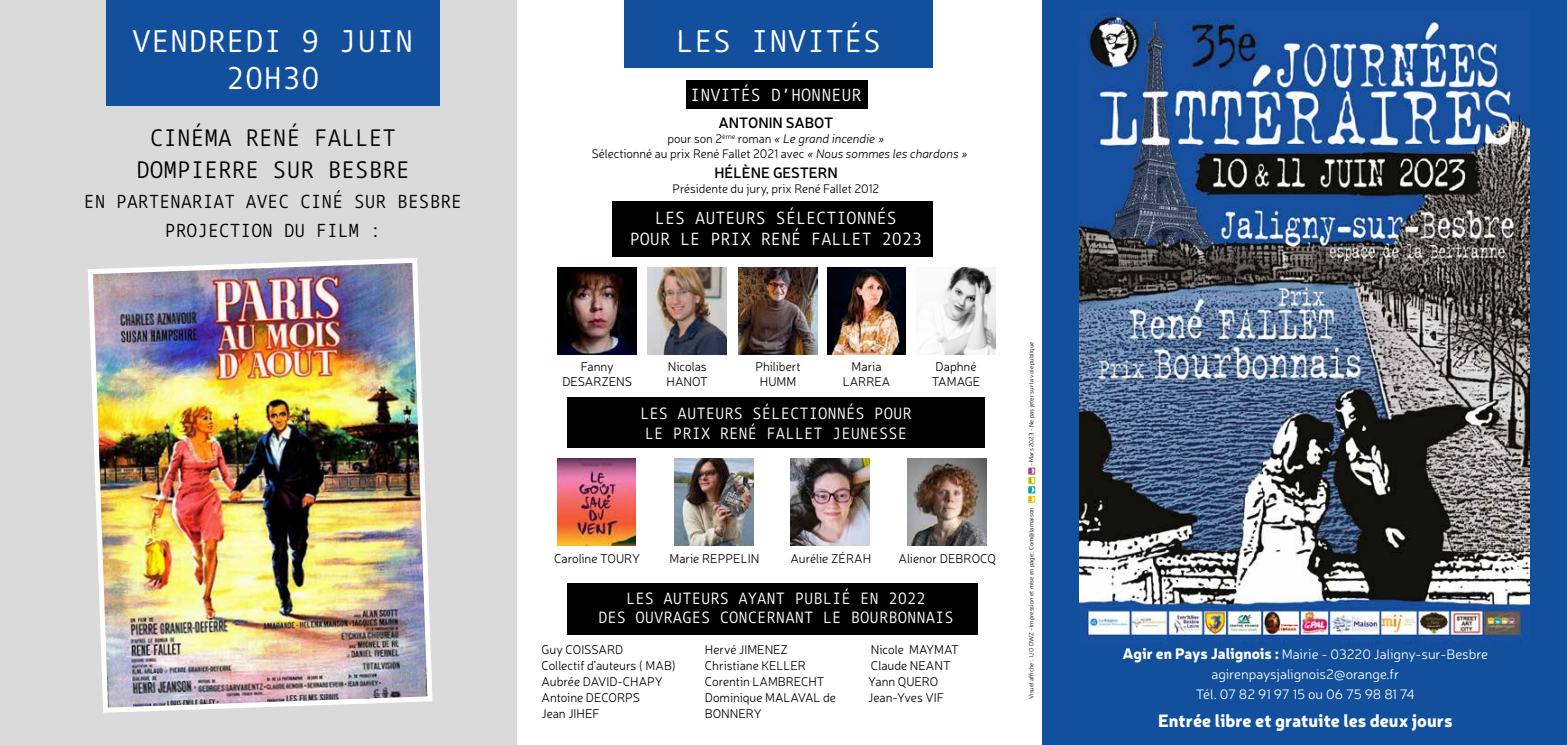
<style>
.page{position:relative;width:1567px;height:745px;background:#fff}
.page>*{position:absolute;margin:0;border:0;box-sizing:border-box;transform-origin:0 0}
.t1{font:31.25px "Dico Typewriter";color:#fff}
.t2{font:23.75px/32px "Dico Typewriter";color:#000;text-align:center;scale:.96 1}
.t3{font:18.75px/29.6px "Dico Typewriter";color:#000;text-align:center;scale:.96 1}
.t4{font:17.5px/21px "Dico Typewriter";color:#fff;text-align:center;scale:.96 1}
.t5{font:900 17.5px "Neris";color:#fff}
.t6{font:16.25px/19.5px "Dico Typewriter";color:#fff;scale:.96 1}
.t7{font:600 15px "Neris";color:#000;scale:.96 1}
.t8{font:300 13.75px/20px "Neris";color:#fff;text-align:center}
.t9{font:300 12.75px/16.2px "Neris";color:#000;scale:.96 1}
.t10{font:300 12.5px/15px "Neris";color:#000;scale:.96 1}
.t11{font:300 6.25px "Neris";color:#000}
.s1{font-style:italic}
.s2{font-weight:900;font-size:15px}
</style>
<div class="page">
<div style="left:0;top:0;width:517px;height:744px;background:#dadada"></div>
<div style="left:1042px;top:0;width:524px;height:744px;background:#12509d"></div>
<img style="left:1079px;top:12px;width:450px;height:630px">
<div style="left:624px;top:0;width:308px;height:67px;background:#12509d"></div>
<div style="left:106px;top:0;width:333px;height:105px;background:#12509d"></div>
<div style="left:685px;top:80px;width:182px;height:29px;background:#000"></div>
<div style="left:612px;top:202px;width:320px;height:55px;background:#000"></div>
<div style="left:567px;top:582px;width:410px;height:51px;background:#000"></div>
<div style="left:567px;top:397px;width:417px;height:51px;background:#000"></div>
<img style="left:88px;top:258px;width:345px;height:455px">
<img style="left:558px;top:267px;width:78px;height:87px">
<img style="left:557px;top:458px;width:78px;height:87px">
<img style="left:674px;top:458px;width:79px;height:87px">
<img style="left:790px;top:458px;width:79px;height:87px">
<img style="left:907px;top:458px;width:78px;height:87px">
<img style="left:648px;top:267px;width:78px;height:87px">
<img style="left:738px;top:267px;width:79px;height:87px">
<img style="left:827px;top:267px;width:78px;height:87px">
<img style="left:917px;top:267px;width:78px;height:87px">
<svg style="left:1027px;top:467px;width:9px;height:37px"></svg>
<h1 class="t1" style="left:132px;top:20px;width:283px">VENDREDI 9 JUIN</h1>
<h1 class="t1" style="left:675px;top:20px;width:208px">LES INVITÉS</h1>
<h1 class="t1" style="left:226px;top:57px;width:95px">20H30</h1>
<h3 class="t4" style="left:690px;top:84px;width:180px">INVITÉS D’HONNEUR</h3>
<p class="t7" style="left:718px;top:112px;width:121px">ANTONIN SABOT</p>
<p class="t10" style="left:591px;top:130px;width:393px;text-indent:76px">pour son 2<sup>ème</sup> roman <span class="s1">« Le grand incendie »<br></span>Sélectionné au prix René Fallet 2021 avec <span class="s1">« Nous sommes les chardons »</span></p>
<p class="t7" style="left:714px;top:162px;width:130px">HÉLÈNE GESTERN</p>
<p class="t10" style="left:672px;top:180px;width:217px">Présidente du jury, prix René Fallet 2012</p>
<h3 class="t4" style="left:629px;top:207px;width:306px">LES AUTEURS SÉLECTIONNÉS<br>POUR LE PRIX RENÉ FALLET 2023</h3>
<h2 class="t2" style="left:136px;top:121px;width:287px">CINÉMA RENÉ FALLET<br>DOMPIERRE SUR BESBRE</h2>
<h3 class="t3" style="left:84px;top:186px;width:395px">EN PARTENARIAT AVEC CINÉ SUR BESBRE<br>PROJECTION DU FILM :</h3>
<p class="t9" style="left:562px;top:358px;width:74px;line-height:15.4px;text-align:center">Fanny<br>DESARZENS</p>
<p class="t9" style="left:666px;top:358px;width:45px;line-height:15.4px">Nicolas<br>HANOT</p>
<p class="t9" style="left:755px;top:358px;width:48px;line-height:15.4px;text-align:center">Philibert<br>HUMM</p>
<p class="t9" style="left:842px;top:358px;width:51px;line-height:15.4px;text-align:center">Maria<br>LARREA</p>
<p class="t9" style="left:931px;top:358px;width:52px;line-height:15.4px">Daphné<br>TAMAGE</p>
<p class="t6" style="left:640px;top:403px;width:284px">LES AUTEURS SÉLECTIONNÉS POUR<br>LE PRIX RENÉ FALLET JEUNESSE</p>
<p class="t9" style="left:554px;top:549px;width:91px">Caroline TOURY</p>
<p class="t9" style="left:669px;top:549px;width:95px">Marie REPPELIN</p>
<p class="t9" style="left:790px;top:549px;width:86px">Aurélie ZÉRAH</p>
<p class="t9" style="left:898px;top:549px;width:103px">Alienor DEBROCQ</p>
<p class="t6" style="left:598px;top:587px;width:372px;text-align:center">LES AUTEURS AYANT PUBLIÉ EN 2022<br>DES OUVRAGES CONCERNANT LE BOURBONNAIS</p>
<p class="t9" style="left:541px;top:640px;width:141px">Guy COISSARD<br>Collectif d’auteurs ( MAB)<br>Aubrée DAVID-CHAPY<br>Antoine DECORPS<br>Jean JIHEF</p>
<p class="t9" style="left:705px;top:640px;width:138px">Hervé JIMENEZ<br>Christiane KELLER<br>Corentin LAMBRECHT<br>Dominique MALAVAL de<br>BONNERY</p>
<p class="t9" style="left:868px;top:640px;width:96px">Nicole MAYMAT<br>Claude NEANT<br>Yann QUERO<br>Jean-Yves VIF</p>
<p class="t11" style="left:1027px;top:465px;width:126px;rotate:-90deg">- Mars 2023 - Ne pas jeter sur la voie publique</p>
<p class="t11" style="left:1027px;top:698px;width:193px;rotate:-90deg">Visuel affiche : L!O DWZ - Impression et mise en page : Com@lamaison</p>
<p class="t8" style="left:1122px;top:643px;width:367px"><span class="s2">Agir en Pays Jalignois :</span> Mairie - 03220 Jaligny-sur-Besbre agirenpaysjalignois2@orange.fr<br>Tél. 07 82 91 97 15 ou 06 75 98 81 74</p>
<h3 class="t5" style="left:1157px;top:707px;width:296px">Entrée libre et gratuite les deux jours</h3>
</div>
